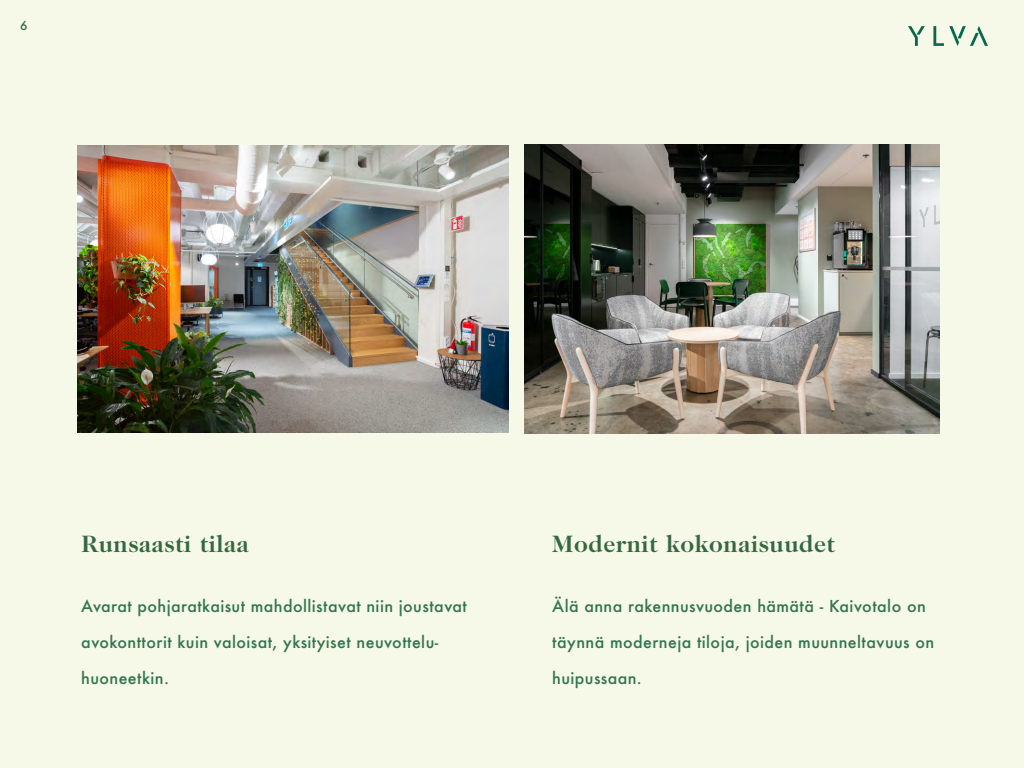
<style>
.page{position:relative;width:1024px;height:768px;background:#f6f9e7}
.page>*{position:absolute;margin:0;border:0;box-sizing:border-box;transform-origin:0 0}
.t1{font:700 24px "Caslon 224 Std";letter-spacing:.025em;color:#356841}
.t2{font:500 16px "Futura ND";letter-spacing:.025em;color:#34754b}
.t3{font:500 12px "Futura ND";color:#356841}
</style>
<div class="page">
<img style="left:78px;top:145px;width:430px;height:287px">
<img style="left:525px;top:144px;width:415px;height:289px">
<svg style="left:908px;top:26px;width:17px;height:20px"></svg>
<svg style="left:933px;top:26px;width:55px;height:20px"></svg>
<p class="t3" style="left:20px;top:17px;width:9px">6</p>
<p class="t1" style="left:81px;top:530px;width:169px">Runsaasti tilaa</p>
<p class="t1" style="left:552px;top:530px;width:284px">Modernit kokonaisuudet</p>
<p class="t2" style="left:81px;top:595px;width:387px">Avarat pohjaratkaisut mahdollistavat niin joustavat</p>
<p class="t2" style="left:81px;top:631px;width:359px">avokonttorit kuin valoisat, yksityiset neuvottelu-</p>
<p class="t2" style="left:81px;top:667px;width:89px">huoneetkin.</p>
<p class="t2" style="left:552px;top:595px;width:375px">Älä anna rakennusvuoden hämätä - Kaivotalo on</p>
<p class="t2" style="left:552px;top:631px;width:384px">täynnä moderneja tiloja, joiden muunneltavuus on</p>
<p class="t2" style="left:552px;top:667px;width:91px">huipussaan.</p>
</div>
